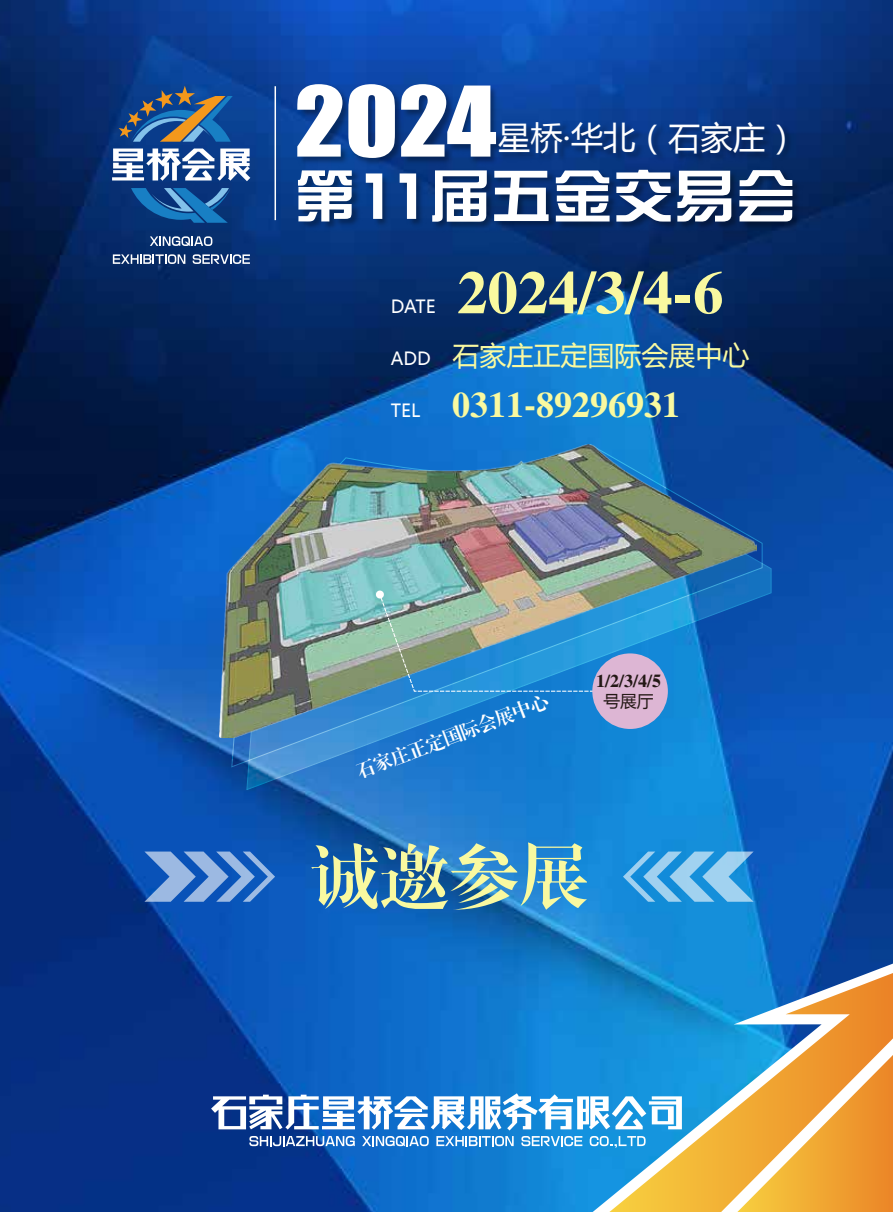
<style>
.page{position:relative;width:893px;height:1212px;background:#fff}
.page>*{position:absolute;margin:0;border:0;box-sizing:border-box;transform-origin:0 0}
.t1{font:89.85px "Impact";color:#fff;scale:1.11 1}
.t2{font:69.75px "CT Biao Song SJ";color:#f9f9a0}
.t3{font:60.6px "CT Biao Song SJ";color:#f9f9a0}
.t4{font:57.3px "H Yk 1 gj";color:#fff;scale:1.07 1}
.t5{font:36px "CT Biao Song SJ";color:#f9f9a0}
.t6{font:32.4px "Microsoft Ya Hei";color:#fff}
.t7{font:27px "Microsoft Ya Hei";color:#f9f9a0}
.t8{font:18.6px "CT Biao Song SJ";color:#fff}
.t9{font:18px "CT Biao Song SJ";color:#231815}
.t10{font:16.8px "Microsoft Ya Hei";color:#231815}
.s1{font-size:72px}
.s2{font-family:"Microsoft Ya Hei";font-size:18px;color:#fff}
.s3{font-size:18px;color:#fff}
</style>
<div class="page">
<img style="left:0;top:0;width:893px;height:1212px">
<svg style="left:247px;top:471px;width:524px;height:319px;background:#1875c9"></svg>
<svg style="left:232px;top:445px;width:530px;height:322px;background:#1d7bcd"></svg>
<img style="left:220px;top:445px;width:536px;height:292px">
<img style="left:375px;top:590px;width:223px;height:102px">
<div style="left:592px;top:653px;width:76px;height:76px;background:#ddb6d4;border-radius:50%"></div>
<svg style="left:609px;top:973px;width:284px;height:239px;background:#9aa489"></svg>
<svg style="left:144px;top:851px;width:131px;height:51px;background:#5387cd"></svg>
<svg style="left:623px;top:851px;width:131px;height:51px;background:#5aade3"></svg>
<img style="left:292px;top:73px;width:216px;height:80px">
<img style="left:495px;top:118px;width:315px;height:51px">
<img style="left:292px;top:153px;width:516px;height:96px">
<hr style="left:275px;top:86px;width:1px;height:134px;background:#fff">
<svg style="left:119px;top:86px;width:114px;height:56px;background:#3e5f84"></svg>
<svg style="left:131px;top:188px;width:100px;height:35px;background:#1a5ea0"></svg>
<svg style="left:112px;top:148px;width:138px;height:33px"></svg>
<svg style="left:150px;top:236px;width:62px;height:10px"></svg>
<svg style="left:113px;top:254px;width:72px;height:10px"></svg>
<svg style="left:193px;top:254px;width:57px;height:10px"></svg>
<svg style="left:249px;top:1136px;width:106px;height:10px"></svg>
<svg style="left:362px;top:1136px;width:67px;height:10px"></svg>
<svg style="left:436px;top:1136px;width:78px;height:10px"></svg>
<svg style="left:521px;top:1136px;width:61px;height:10px"></svg>
<svg style="left:590px;top:1136px;width:56px;height:11px"></svg>
<svg style="left:211px;top:1093px;width:471px;height:37px"></svg>
<h1 class="t1" style="left:295px;top:52px;width:183px">2024</h1>
<p class="t6" style="left:498px;top:115px;width:301px">星桥·华北（石家庄）</p>
<h3 class="t4" style="left:295px;top:167px;width:470px">第<span class="s1">11</span>届五金交易会</h3>
<h3 class="t3" style="left:391px;top:262px;width:334px"><span class="s2">DATE</span> 2024/3/4-6</h3>
<p class="t7" style="left:391px;top:337px;width:360px"><span class="s3">ADD</span> 石家庄正定国际会展中心</p>
<p class="t5" style="left:391px;top:387px;width:291px"><span class="s2">TEL</span> 0311-89296931</p>
<p class="t8" style="left:354px;top:764px;width:206px;rotate:-21deg">石家庄正定国际会展中心</p>
<p class="t9" style="left:596px;top:671px;width:67px">1/2/3/4/5</p>
<p class="t10" style="left:603px;top:689px;width:52px">号展厅</p>
<h2 class="t2" style="left:310px;top:841px;width:280px">诚邀参展</h2>
</div>
